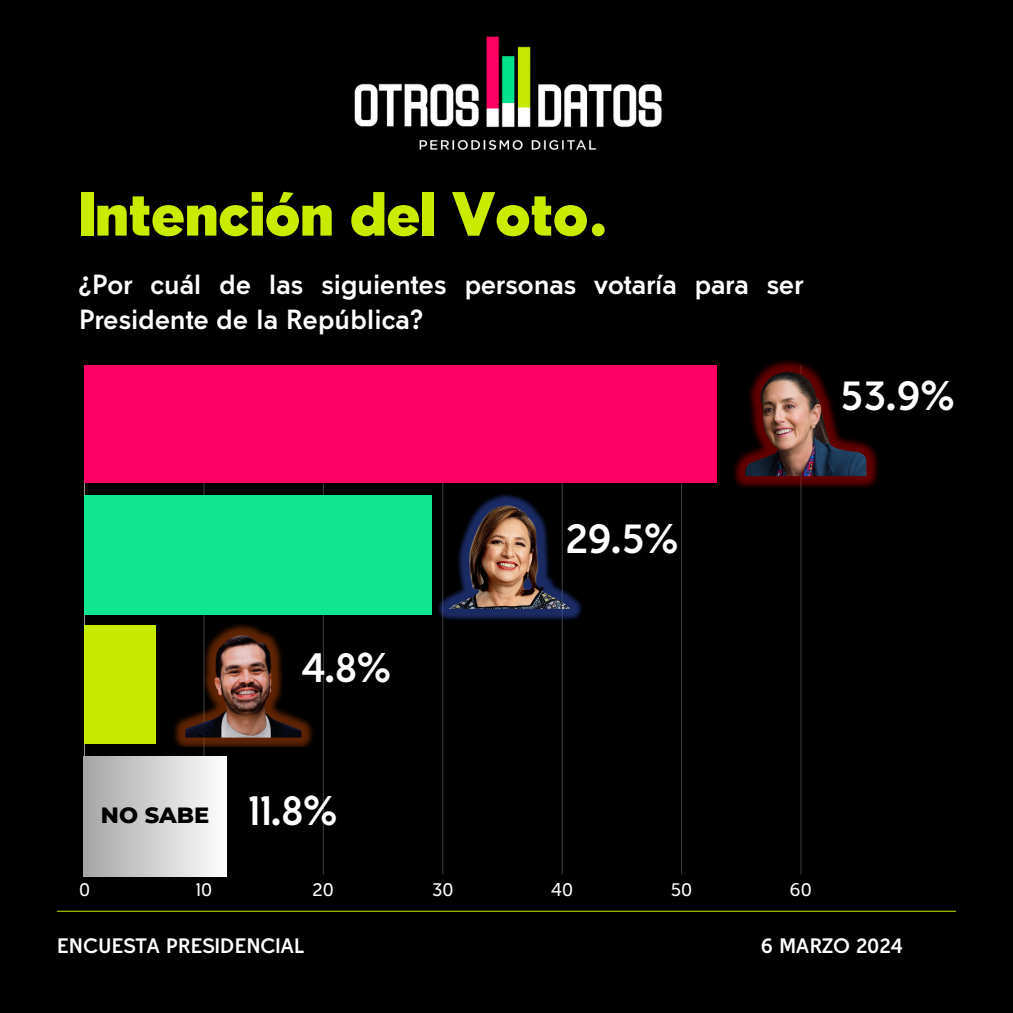
<style>
.page{position:relative;width:1013px;height:1013px;background:#fff}
.page>*{position:absolute;margin:0;border:0;box-sizing:border-box;transform-origin:0 0}
.t1{font:900 56.25px "Tabarra Pro";color:#c9eb00}
.t2{font:700 37.5px "Tabarra Pro";color:#fff}
.t3{font:700 25px/34.8px "Tabarra Pro";color:#fff}
.t4{font:800 22.5px "Montserrat";color:#000}
.t5{font:700 18.88px "Tabarra Pro";color:#fff}
.t6{font:16.75px "Tabarra Pro";color:#fff}
</style>
<div class="page">
<div style="left:0;top:0;width:1012px;height:1012px;background:#000"></div>
<hr style="left:57px;top:910px;width:898px;height:1px;background:#c9eb00">
<img style="left:354px;top:36px;width:308px;height:114px">
<hr style="left:204px;top:365px;width:1px;height:509px;background:#fff">
<hr style="left:323px;top:365px;width:1px;height:509px;background:#fff">
<hr style="left:442px;top:365px;width:1px;height:509px;background:#fff">
<hr style="left:562px;top:365px;width:1px;height:509px;background:#fff">
<hr style="left:681px;top:365px;width:1px;height:509px;background:#fff">
<hr style="left:800px;top:365px;width:1px;height:509px;background:#fff">
<hr style="left:84px;top:365px;width:1px;height:509px;background:#fff">
<div style="left:85px;top:365px;width:632px;height:118px;background:#ff0065"></div>
<img style="left:733px;top:360px;width:145px;height:128px">
<img style="left:174px;top:622px;width:139px;height:124px">
<img style="left:438px;top:495px;width:144px;height:127px">
<div style="left:85px;top:495px;width:346px;height:119px;background:#10e58f"></div>
<div style="left:85px;top:625px;width:71px;height:119px;background:#c8ea00"></div>
<div style="left:84px;top:756px;width:143px;height:120px;background:linear-gradient(to right,#a6a6a6,#fefefe)"></div>
<p class="t1" style="left:79px;top:192px;width:530px">Intención del Voto.</p>
<h2 class="t3" style="left:79px;top:270px;width:726px">¿Por cuál de las siguientes personas votaría para ser<br>Presidente de la República?</h2>
<h2 class="t2" style="left:840px;top:381px;width:118px">53.9%</h2>
<p class="t2" style="left:301px;top:653px;width:93px">4.8%</p>
<h2 class="t2" style="left:565px;top:524px;width:116px">29.5%</h2>
<p class="t4" style="left:101px;top:801px;width:110px">NO SABE</p>
<p class="t2" style="left:249px;top:796px;width:92px">11.8%</p>
<p class="t6" style="left:79px;top:883px;width:13px">0</p>
<p class="t6" style="left:196px;top:883px;width:18px">10</p>
<p class="t6" style="left:312px;top:883px;width:23px">20</p>
<p class="t6" style="left:432px;top:883px;width:23px">30</p>
<p class="t6" style="left:551px;top:883px;width:24px">40</p>
<p class="t6" style="left:670px;top:883px;width:23px">50</p>
<p class="t6" style="left:789px;top:883px;width:24px">60</p>
<h4 class="t5" style="left:57px;top:938px;width:248px">ENCUESTA PRESIDENCIAL</h4>
<h2 class="t5" style="left:760px;top:938px;width:144px">6 MARZO 2024</h2>
</div>
